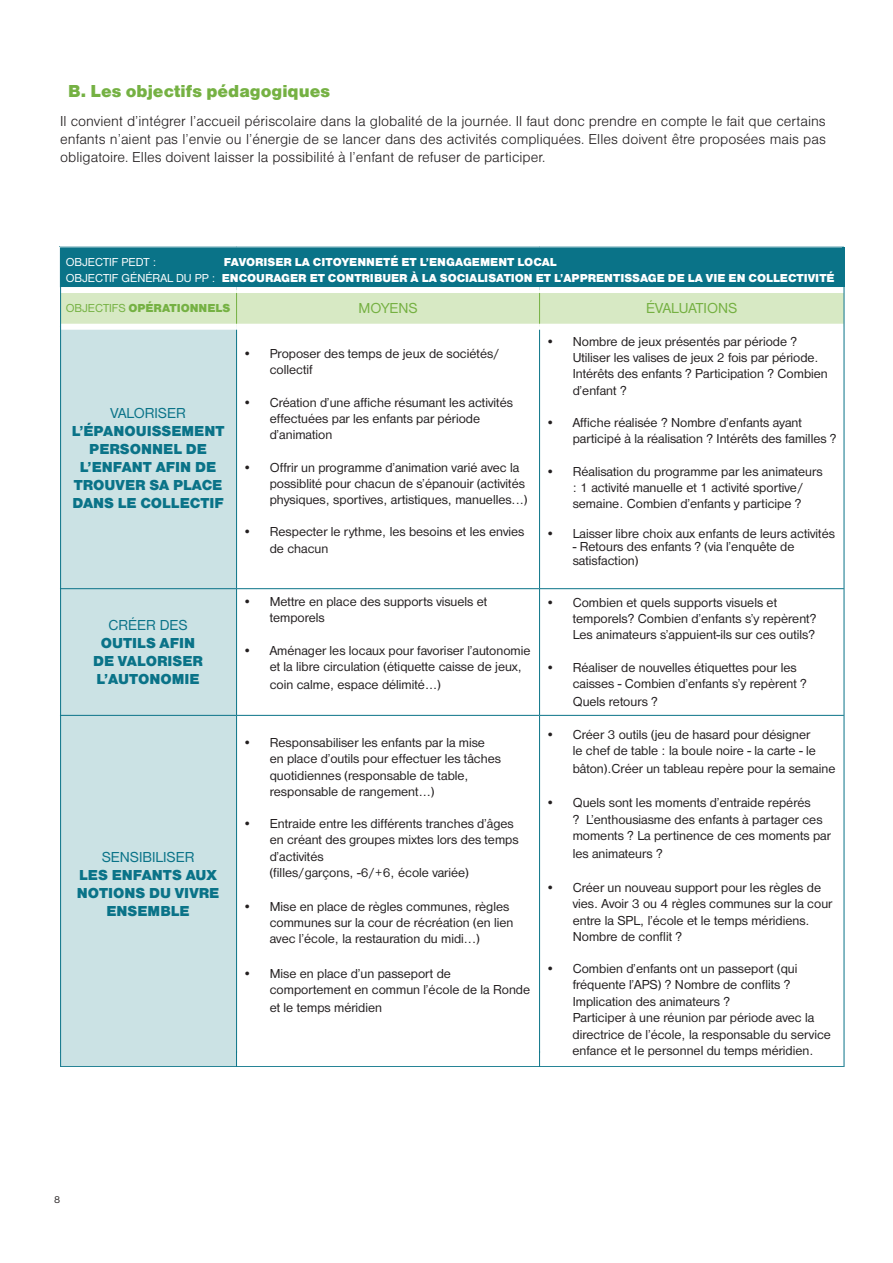
<style>
.page{position:relative;width:893px;height:1263px;background:#fff}
.page>*{position:absolute;margin:0;border:0;box-sizing:border-box;transform-origin:0 0}
.t1{font:18px "Nimbus Sans DOT Blac";color:#75b143}
.t2{font:15px/18px "Nimbus Sans DOT Ligh";color:#231f20;text-align:justify}
.t3{font:15px/18px "Nimbus Sans DOT Blac";color:#0a7388;text-align:center}
.t4{font:15px "Nimbus Sans DOT";color:#0a7388}
.t5{font:15px "Nimbus Sans DOT";color:#75b042}
.t6{font:13.5px/16.2px "Nimbus Sans DOT";color:#231f20}
.t7{font:12px "Nimbus Sans DOT Blac";color:#fff}
.t8{font:12px "Nimbus Sans DOT Blac";color:#75b143}
.t9{font:12px "Nimbus Sans DOT";color:#fff}
.t10{font:10.5px "Nimbus Sans DOT";color:#231f20}
.s1{font-family:"Nimbus Sans DOT"}
</style>
<div class="page">
<div style="left:61px;top:1051px;width:176px;height:15px;background:#cbe2e4"></div>
<div style="left:60px;top:247px;width:784px;height:43px;background:#0a7388"></div>
<div style="left:61px;top:293px;width:783px;height:31px;background:#d7e9c4"></div>
<div style="left:61px;top:330px;width:175px;height:722px;background:#cbe2e4"></div>
<hr style="left:59px;top:247px;width:178px;height:1px;background:#fff">
<hr style="left:237px;top:247px;width:303px;height:1px;background:#fff">
<hr style="left:540px;top:247px;width:305px;height:1px;background:#fff">
<hr style="left:60px;top:588px;width:176px;height:1px;background:#0a7388">
<hr style="left:237px;top:588px;width:302px;height:1px;background:#0a7388">
<hr style="left:540px;top:588px;width:304px;height:1px;background:#0a7388">
<div style="left:59px;top:287px;width:178px;height:6px;background:#fff"></div>
<div style="left:237px;top:287px;width:303px;height:6px;background:#fff"></div>
<div style="left:540px;top:287px;width:305px;height:6px;background:#fff"></div>
<hr style="left:60px;top:715px;width:176px;height:1px;background:#0a7388">
<hr style="left:237px;top:715px;width:302px;height:1px;background:#0a7388">
<hr style="left:540px;top:715px;width:304px;height:1px;background:#0a7388">
<hr style="left:236px;top:330px;width:1px;height:259px;background:#0a7388">
<hr style="left:539px;top:330px;width:1px;height:259px;background:#0a7388">
<hr style="left:236px;top:589px;width:1px;height:126px;background:#0a7388">
<hr style="left:539px;top:589px;width:1px;height:126px;background:#0a7388">
<hr style="left:236px;top:715px;width:1px;height:337px;background:#0a7388">
<hr style="left:539px;top:715px;width:1px;height:337px;background:#0a7388">
<hr style="left:236px;top:293px;width:1px;height:31px;background:#75b143">
<hr style="left:539px;top:293px;width:1px;height:31px;background:#75b143">
<hr style="left:844px;top:248px;width:1px;height:935px;background:#0a7388">
<hr style="left:60px;top:248px;width:1px;height:935px;background:#0a7388">
<hr style="left:842px;top:247px;width:2px;height:40px;background:#0a7388">
<hr style="left:61px;top:1066px;width:783px;height:1px;background:#0a7388">
<svg style="left:539px;top:1052px;width:1px;height:14px"></svg>
<svg style="left:236px;top:1052px;width:1px;height:14px"></svg>
<div style="left:54px;top:1067px;width:815px;height:128px;background:#fff"></div>
<p class="t1" style="left:68px;top:81px;width:263px">B. Les objectifs pédagogiques</p>
<p class="t2" style="left:60px;top:113px;width:767px">Il convient d’intégrer l’accueil périscolaire dans la globalité de la journée. Il faut donc prendre en compte le fait que certains enfants n’aient pas l’envie ou l’énergie de se lancer dans des activités compliquées. Elles doivent être proposées mais pas obligatoire. Elles doivent laisser la possibilité à l’enfant de refuser de participer.</p>
<p class="t9" style="left:66px;top:255px;width:92px">OBJECTIF PEDT :</p>
<p class="t7" style="left:224px;top:255px;width:334px">FAVORISER LA CITOYENNETÉ ET L’ENGAGEMENT LOCAL</p>
<p class="t7" style="left:66px;top:271px;width:770px"><span class="s1">OBJECTIF GÉNÉRAL DU PP :</span> ENCOURAGER ET CONTRIBUER À LA SOCIALISATION ET L’APPRENTISSAGE DE LA VIE EN COLLECTIVITÉ</p>
<p class="t8" style="left:66px;top:301px;width:166px"><span class="s1">OBJECTIFS</span> OPÉRATIONNELS</p>
<p class="t5" style="left:358px;top:300px;width:61px">MOYENS</p>
<p class="t5" style="left:646px;top:300px;width:93px">ÉVALUATIONS</p>
<p class="t4" style="left:110px;top:404px;width:77px">VALORISER</p>
<p class="t3" style="left:72px;top:422px;width:154px">L’ÉPANOUISSEMENT<br>PERSONNEL DE<br>L’ENFANT AFIN DE<br>TROUVER SA PLACE<br>DANS LE COLLECTIF</p>
<p class="t4" style="left:108px;top:617px;width:81px">CRÉER DES</p>
<p class="t3" style="left:93px;top:634px;width:111px">OUTILS AFIN<br>DE VALORISER<br>L’AUTONOMIE</p>
<p class="t4" style="left:102px;top:849px;width:94px">SENSIBILISER</p>
<p class="t3" style="left:77px;top:866px;width:144px">LES ENFANTS AUX<br>NOTIONS DU VIVRE<br>ENSEMBLE</p>
<p class="t6" style="left:270px;top:346px;width:231px;text-indent:-27px">• Proposer des temps de jeux de sociétés/ collectif</p>
<p class="t6" style="left:270px;top:394px;width:245px;text-indent:-27px">• Création d’une affiche résumant les activités effectuées par les enfants par période d’animation</p>
<p class="t6" style="left:270px;top:459px;width:259px;text-indent:-27px">• Offrir un programme d’animation varié avec la possiblité pour chacun de s’épanouir (activités physiques, sportives, artistiques, manuelles...)</p>
<p class="t6" style="left:270px;top:524px;width:256px;text-indent:-27px">• Respecter le rythme, les besoins et les envies de chacun</p>
<p class="t6" style="left:270px;top:594px;width:219px;text-indent:-27px">• Mettre en place des supports visuels et temporels</p>
<p class="t6" style="left:270px;top:642px;width:262px;text-indent:-27px">• Aménager les locaux pour favoriser l’autonomie et la libre circulation (étiquette caisse de jeux,</p>
<p class="t6" style="left:270px;top:676px;width:173px">coin calme, espace délimité...)</p>
<p class="t6" style="left:270px;top:735px;width:233px;text-indent:-27px">• Responsabiliser les enfants par la mise en place d’outils pour effectuer les tâches quotidiennes (responsable de table, responsable de rangement...)</p>
<p class="t6" style="left:270px;top:816px;width:250px;text-indent:-27px">• Entraide entre les différents tranches d’âges en créant des groupes mixtes lors des temps d’activités</p>
<p class="t6" style="left:270px;top:864px;width:201px">(filles/garçons, -6/+6, école variée)</p>
<p class="t6" style="left:270px;top:898px;width:245px;text-indent:-27px">• Mise en place de règles communes, règles communes sur la cour de récréation (en lien avec l’école, la restauration du midi...)</p>
<p class="t6" style="left:270px;top:965px;width:262px;text-indent:-27px">• Mise en place d’un passeport de comportement en commun l’école de la Ronde</p>
<p class="t6" style="left:270px;top:999px;width:114px">et le temps méridien</p>
<p class="t6" style="left:573px;top:334px;width:257px;text-indent:-27px">• Nombre de jeux présentés par période ?<br>Utiliser les valises de jeux 2 fois par période.<br>Intérêts des enfants ? Participation ? Combien d’enfant ?</p>
<p class="t6" style="left:573px;top:415px;width:265px;text-indent:-27px">• Affiche réalisée ? Nombre d’enfants ayant participé à la réalisation ? Intérêts des familles ?</p>
<p class="t6" style="left:546px;top:463px;width:278px;text-align:center">• Réalisation du programme par les animateurs : 1 activité manuelle et 1 activité sportive/ semaine. Combien d’enfants y participe ?</p>
<p class="t6" style="left:546px;top:525px;width:291px">• Laisser libre choix aux enfants de leurs activités</p>
<p class="t6" style="left:573px;top:540px;width:223px;line-height:13.5px">- Retours des enfants ? (via l’enquête de satisfaction)</p>
<p class="t6" style="left:573px;top:595px;width:245px;text-indent:-27px">• Combien et quels supports visuels et temporels? Combien d’enfants s’y repèrent?</p>
<p class="t6" style="left:573px;top:627px;width:244px">Les animateurs s’appuient-ils sur ces outils?</p>
<p class="t6" style="left:573px;top:659px;width:236px;text-indent:-27px">• Réaliser de nouvelles étiquettes pour les caisses - Combien d’enfants s’y repèrent ?</p>
<p class="t6" style="left:573px;top:694px;width:87px">Quels retours ?</p>
<p class="t6" style="left:573px;top:727px;width:245px;text-indent:-27px">• Créer 3 outils (jeu de hasard pour désigner le chef de table : la boule noire - la carte - le</p>
<p class="t6" style="left:573px;top:761px;width:264px">bâton).Créer un tableau repère pour la semaine</p>
<p class="t6" style="left:573px;top:795px;width:260px;text-indent:-27px">• Quels sont les moments d’entraide repérés<br>? L’enthousiasme des enfants à partager ces moments ? La pertinence de ces moments par</p>
<p class="t6" style="left:573px;top:845px;width:91px">les animateurs ?</p>
<p class="t6" style="left:573px;top:880px;width:261px;text-indent:-27px">• Créer un nouveau support pour les règles de vies. Avoir 3 ou 4 règles communes sur la cour entre la SPL, l’école et le temps méridiens.<br>Nombre de conflit ?</p>
<p class="t6" style="left:573px;top:961px;width:226px;text-indent:-27px">• Combien d’enfants ont un passeport (qui fréquente l’APS) ? Nombre de conflits ?<br>Implication des animateurs ?</p>
<p class="t6" style="left:573px;top:1009px;width:243px">Participer à une réunion par période avec la</p>
<p class="t6" style="left:572px;top:1027px;width:260px">directrice de l’école, la responsable du service enfance et le personnel du temps méridien.</p>
<p class="t10" style="left:54px;top:1193px;width:8px">8</p>
</div>
